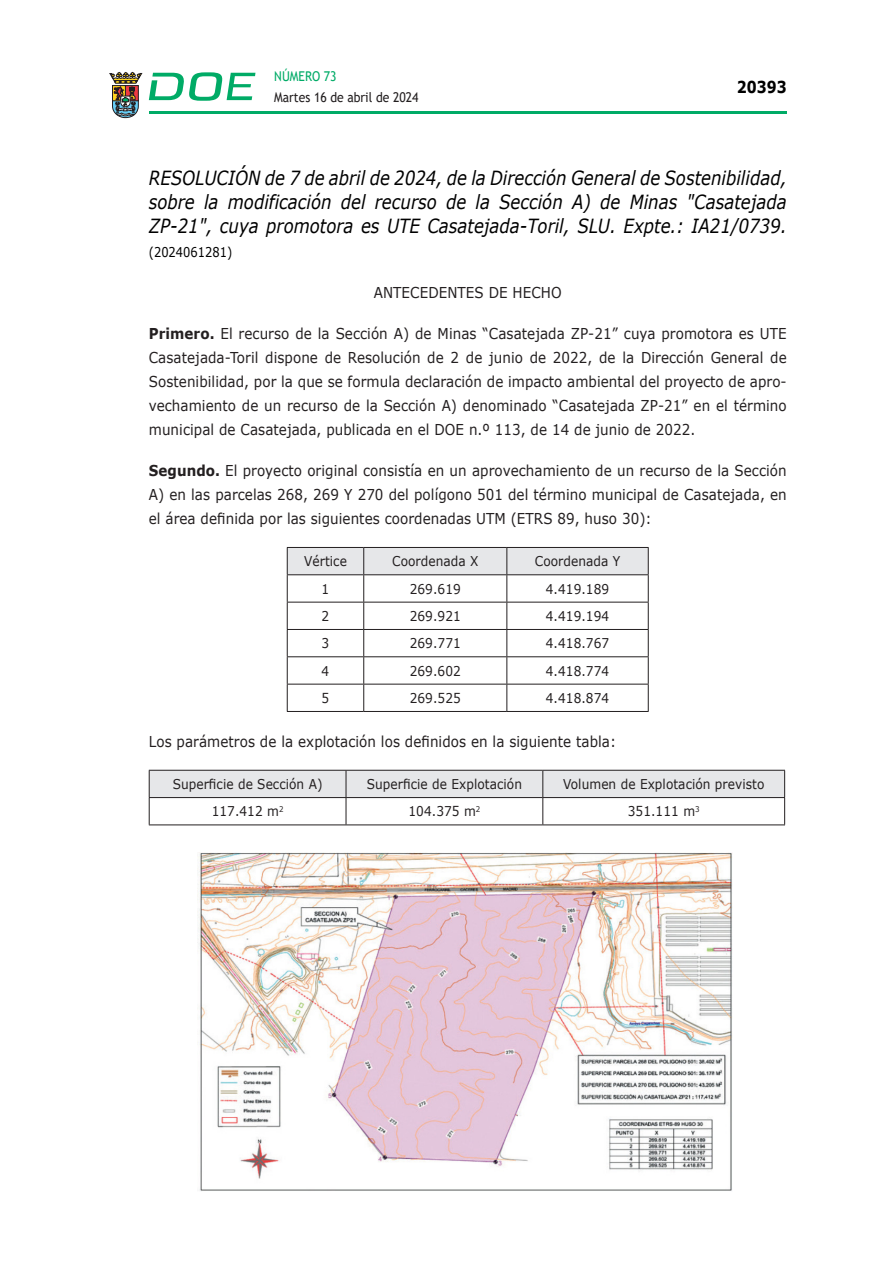
<style>
.page{position:relative;width:893px;height:1263px;background:#fff}
.page>*{position:absolute;margin:0;border:0;box-sizing:border-box;transform-origin:0 0}
.SUBORGANISMO{font:italic 19.5px/24px "Verdana";color:#000;text-align:justify;scale:.85 1}
.t1{font:700 16.5px "Verdana";color:#000;scale:.85 1}
.CUERPO_DE_TEXTO{font:15px/24px "Verdana";letter-spacing:.005em;color:#231f20;text-align:justify;scale:.9 1}
.CUERPO_DE_TEXTO-2{font:13.5px "Verdana";letter-spacing:.005em;color:#231f20;scale:.9 1}
.TABLATITULO{font:13.5px "Verdana";letter-spacing:.005em;color:#231f20;scale:.9 1}
.t2{font:13.5px "Trebuchet MS";color:#231f20;scale:.9 1}
.SUBORGANISMO-2{font:13.5px "Verdana";color:#000;scale:.85 1}
.t3{font:13.5px "Trebuchet MS";color:#00ab67;scale:.9 1}
.s1{font-weight:700}
</style>
<div class="page">
<hr style="left:149px;top:111px;width:638px;height:3px;background:#00ab66">
<svg style="left:109px;top:72px;width:33px;height:46px"></svg>
<svg style="left:149px;top:72px;width:106px;height:29px"></svg>
<svg style="left:287px;top:547px;width:362px;height:164px"></svg>
<hr style="left:287px;top:711px;width:77px;height:1px;background:#231f20">
<hr style="left:364px;top:711px;width:143px;height:1px;background:#231f20">
<hr style="left:507px;top:711px;width:142px;height:1px;background:#231f20">
<svg style="left:149px;top:770px;width:636px;height:54px"></svg>
<hr style="left:149px;top:824px;width:197px;height:1px;background:#231f20">
<hr style="left:346px;top:824px;width:197px;height:1px;background:#231f20">
<hr style="left:543px;top:824px;width:242px;height:1px;background:#231f20">
<img style="left:198px;top:853px;width:535px;height:338px">
<p class="t3" style="left:274px;top:67px;width:71px">NÚMERO 73</p>
<p class="t2" style="left:274px;top:88px;width:162px">Martes 16 de abril de 2024</p>
<p class="t1" style="left:737px;top:75px;width:60px">20393</p>
<p class="SUBORGANISMO" style="left:149px;top:166px;width:752px">RESOLUCIÓN de 7 de abril de 2024, de la Dirección General de Sostenibilidad, sobre la modificación del recurso de la Sección A) de Minas "Casatejada ZP-21", cuya promotora es UTE Casatejada-Toril, SLU. Expte.: IA21/0739.</p>
<p class="SUBORGANISMO-2" style="left:149px;top:243px;width:100px">(2024061281)</p>
<p class="CUERPO_DE_TEXTO" style="left:374px;top:280px;width:210px">ANTECEDENTES DE HECHO</p>
<p class="CUERPO_DE_TEXTO" style="left:149px;top:321px;width:710px"><span class="s1">Primero.</span> El recurso de la Sección A) de Minas “Casatejada ZP-21” cuya promotora es UTE Casatejada-Toril dispone de Resolución de 2 de junio de 2022, de la Dirección General de Sostenibilidad, por la que se formula declaración de impacto ambiental del proyecto de apro&shy;vechamiento de un recurso de la Sección A) denominado “Casatejada ZP-21” en el término municipal de Casatejada, publicada en el DOE n.º 113, de 14 de junio de 2022.</p>
<p class="CUERPO_DE_TEXTO" style="left:149px;top:458px;width:710px"><span class="s1">Segundo.</span> El proyecto original consistía en un aprovechamiento de un recurso de la Sección A) en las parcelas 268, 269 Y 270 del polígono 501 del término municipal de Casatejada, en el área definida por las siguientes coordenadas UTM (ETRS 89, huso 30):</p>
<p class="TABLATITULO" style="left:304px;top:552px;width:49px">Vértice</p>
<p class="TABLATITULO" style="left:392px;top:552px;width:97px">Coordenada X</p>
<p class="TABLATITULO" style="left:535px;top:552px;width:97px">Coordenada Y</p>
<p class="CUERPO_DE_TEXTO-2" style="left:322px;top:579px;width:10px">1</p>
<p class="CUERPO_DE_TEXTO-2" style="left:410px;top:579px;width:58px">269.619</p>
<p class="CUERPO_DE_TEXTO-2" style="left:546px;top:579px;width:72px">4.419.189</p>
<p class="CUERPO_DE_TEXTO-2" style="left:322px;top:607px;width:10px">2</p>
<p class="CUERPO_DE_TEXTO-2" style="left:410px;top:607px;width:58px">269.921</p>
<p class="CUERPO_DE_TEXTO-2" style="left:546px;top:607px;width:72px">4.419.194</p>
<p class="CUERPO_DE_TEXTO-2" style="left:322px;top:634px;width:10px">3</p>
<p class="CUERPO_DE_TEXTO-2" style="left:410px;top:634px;width:58px">269.771</p>
<p class="CUERPO_DE_TEXTO-2" style="left:546px;top:634px;width:72px">4.418.767</p>
<p class="CUERPO_DE_TEXTO-2" style="left:322px;top:661px;width:10px">4</p>
<p class="CUERPO_DE_TEXTO-2" style="left:410px;top:661px;width:58px">269.602</p>
<p class="CUERPO_DE_TEXTO-2" style="left:546px;top:661px;width:72px">4.418.774</p>
<p class="CUERPO_DE_TEXTO-2" style="left:322px;top:689px;width:10px">5</p>
<p class="CUERPO_DE_TEXTO-2" style="left:410px;top:689px;width:58px">269.525</p>
<p class="CUERPO_DE_TEXTO-2" style="left:546px;top:689px;width:72px">4.418.874</p>
<p class="CUERPO_DE_TEXTO" style="left:149px;top:729px;width:521px">Los parámetros de la explotación los definidos en la siguiente tabla:</p>
<p class="TABLATITULO" style="left:173px;top:775px;width:168px">Superficie de Sección A)</p>
<p class="TABLATITULO" style="left:367px;top:775px;width:174px">Superficie de Explotación</p>
<p class="TABLATITULO" style="left:563px;top:775px;width:225px">Volumen de Explotación previsto</p>
<p class="CUERPO_DE_TEXTO-2" style="left:212px;top:802px;width:81px">117.412 m<sup>2</sup></p>
<p class="CUERPO_DE_TEXTO-2" style="left:408px;top:802px;width:81px">104.375 m<sup>2</sup></p>
<p class="CUERPO_DE_TEXTO-2" style="left:628px;top:802px;width:81px">351.111 m<sup>3</sup></p>
</div>
